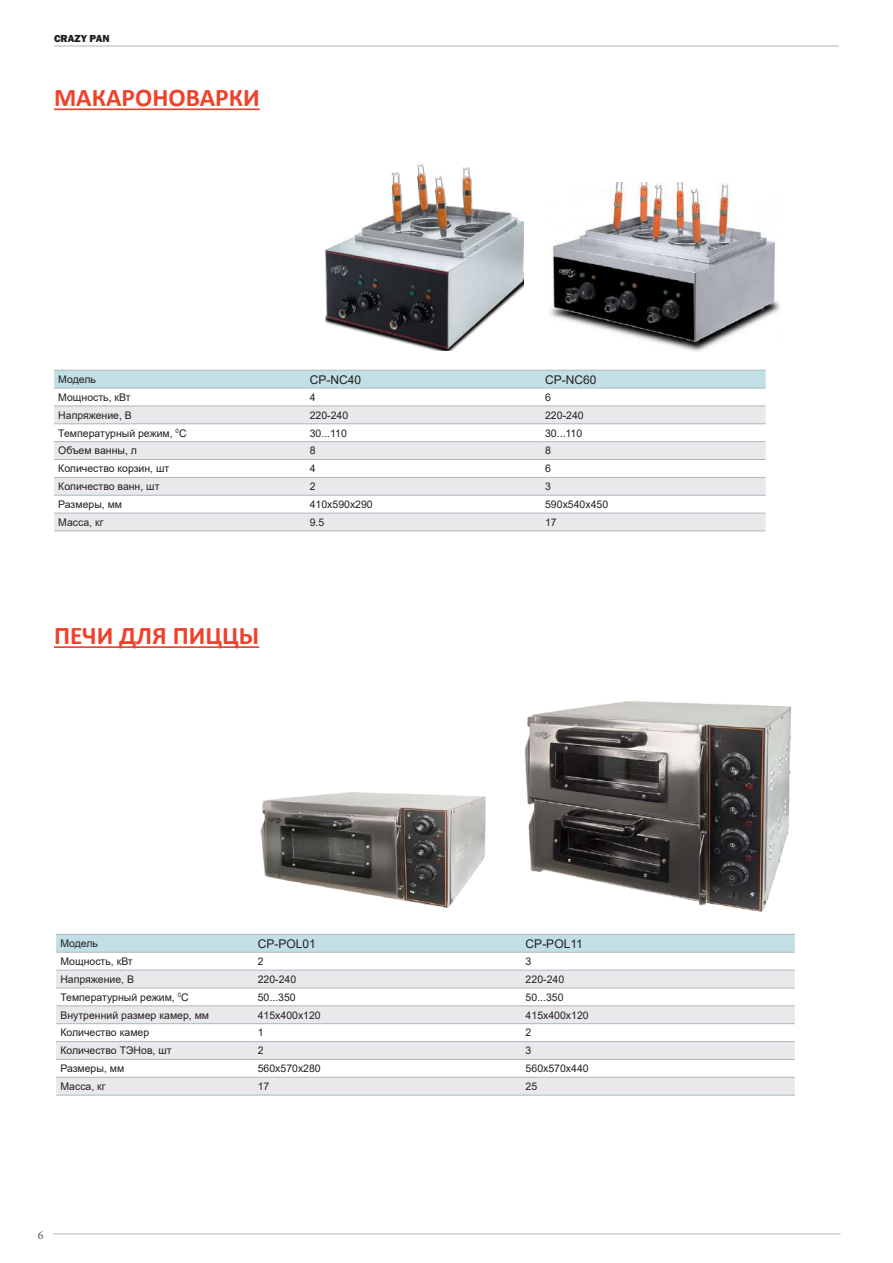
<style>
.page{position:relative;width:893px;height:1263px;background:#fff}
.page>*{position:absolute;margin:0;border:0;box-sizing:border-box;transform-origin:0 0}
.t1{font:700 25.5px "Calibri";color:#ef422d}
.t2{font:12px "Arial";color:#231f20}
.t3{font:12px "Minion Pro";color:#55595a}
.t4{font:10.5px "Arial";color:#231f20}
.t5{font:800 10.5px "Franklin Gothic";color:#231f20}
</style>
<div class="page">
<hr style="left:53px;top:1234px;width:787px;height:1px;background:#b3b6b6">
<hr style="left:54px;top:46px;width:785px;height:1px;background:#b3b6b6">
<hr style="left:54px;top:108px;width:206px;height:2px;background:#ef422d">
<div style="left:54px;top:371px;width:712px;height:17px;background:#c1dfe4"></div>
<svg style="left:54px;top:405px;width:712px;height:1px"></svg>
<svg style="left:54px;top:407px;width:712px;height:124px;fill:#e9e9ec"></svg>
<hr style="left:306px;top:370px;width:235px;height:1px;background:#abb8be">
<hr style="left:541px;top:370px;width:225px;height:1px;background:#abb8be">
<hr style="left:306px;top:388px;width:235px;height:1px;background:#abb8be">
<hr style="left:541px;top:388px;width:225px;height:1px;background:#abb8be">
<hr style="left:54px;top:406px;width:252px;height:1px;background:#abb8be">
<hr style="left:306px;top:406px;width:235px;height:1px;background:#abb8be">
<hr style="left:541px;top:406px;width:225px;height:1px;background:#abb8be">
<hr style="left:54px;top:423px;width:252px;height:1px;background:#abb8be">
<hr style="left:306px;top:423px;width:235px;height:1px;background:#abb8be">
<hr style="left:541px;top:423px;width:225px;height:1px;background:#abb8be">
<hr style="left:54px;top:441px;width:252px;height:1px;background:#abb8be">
<hr style="left:306px;top:441px;width:235px;height:1px;background:#abb8be">
<hr style="left:541px;top:441px;width:225px;height:1px;background:#abb8be">
<hr style="left:54px;top:459px;width:252px;height:1px;background:#abb8be">
<hr style="left:306px;top:459px;width:235px;height:1px;background:#abb8be">
<hr style="left:541px;top:459px;width:225px;height:1px;background:#abb8be">
<hr style="left:54px;top:477px;width:252px;height:1px;background:#abb8be">
<hr style="left:306px;top:477px;width:235px;height:1px;background:#abb8be">
<hr style="left:541px;top:477px;width:225px;height:1px;background:#abb8be">
<hr style="left:54px;top:495px;width:252px;height:1px;background:#abb8be">
<hr style="left:306px;top:495px;width:235px;height:1px;background:#abb8be">
<hr style="left:541px;top:495px;width:225px;height:1px;background:#abb8be">
<hr style="left:54px;top:513px;width:252px;height:1px;background:#abb8be">
<hr style="left:306px;top:513px;width:235px;height:1px;background:#abb8be">
<hr style="left:541px;top:513px;width:225px;height:1px;background:#abb8be">
<hr style="left:54px;top:531px;width:252px;height:1px;background:#abb8be">
<hr style="left:306px;top:531px;width:235px;height:1px;background:#abb8be">
<hr style="left:541px;top:531px;width:225px;height:1px;background:#abb8be">
<hr style="left:54px;top:370px;width:252px;height:1px;background:#abb8be">
<hr style="left:54px;top:388px;width:252px;height:1px;background:#abb8be">
<img style="left:325px;top:164px;width:198px;height:186px">
<hr style="left:54px;top:646px;width:205px;height:2px;background:#ef422d">
<div style="left:56px;top:935px;width:739px;height:17px;background:#c1dfe4"></div>
<svg style="left:56px;top:969px;width:739px;height:1px"></svg>
<svg style="left:56px;top:971px;width:739px;height:124px;fill:#e9e9ec"></svg>
<hr style="left:253px;top:934px;width:268px;height:1px;background:#abb8be">
<hr style="left:521px;top:934px;width:274px;height:1px;background:#abb8be">
<hr style="left:253px;top:952px;width:268px;height:1px;background:#abb8be">
<hr style="left:521px;top:952px;width:274px;height:1px;background:#abb8be">
<hr style="left:56px;top:970px;width:197px;height:1px;background:#abb8be">
<hr style="left:253px;top:970px;width:268px;height:1px;background:#abb8be">
<hr style="left:521px;top:970px;width:274px;height:1px;background:#abb8be">
<hr style="left:56px;top:988px;width:197px;height:1px;background:#abb8be">
<hr style="left:253px;top:988px;width:268px;height:1px;background:#abb8be">
<hr style="left:521px;top:988px;width:274px;height:1px;background:#abb8be">
<hr style="left:56px;top:1005px;width:197px;height:1px;background:#abb8be">
<hr style="left:253px;top:1005px;width:268px;height:1px;background:#abb8be">
<hr style="left:521px;top:1005px;width:274px;height:1px;background:#abb8be">
<hr style="left:56px;top:1023px;width:197px;height:1px;background:#abb8be">
<hr style="left:253px;top:1023px;width:268px;height:1px;background:#abb8be">
<hr style="left:521px;top:1023px;width:274px;height:1px;background:#abb8be">
<hr style="left:56px;top:1041px;width:197px;height:1px;background:#abb8be">
<hr style="left:253px;top:1041px;width:268px;height:1px;background:#abb8be">
<hr style="left:521px;top:1041px;width:274px;height:1px;background:#abb8be">
<hr style="left:56px;top:1059px;width:197px;height:1px;background:#abb8be">
<hr style="left:253px;top:1059px;width:268px;height:1px;background:#abb8be">
<hr style="left:521px;top:1059px;width:274px;height:1px;background:#abb8be">
<hr style="left:56px;top:1077px;width:197px;height:1px;background:#abb8be">
<hr style="left:253px;top:1077px;width:268px;height:1px;background:#abb8be">
<hr style="left:521px;top:1077px;width:274px;height:1px;background:#abb8be">
<hr style="left:56px;top:1095px;width:197px;height:1px;background:#abb8be">
<hr style="left:253px;top:1095px;width:268px;height:1px;background:#abb8be">
<hr style="left:521px;top:1095px;width:274px;height:1px;background:#abb8be">
<hr style="left:56px;top:934px;width:197px;height:1px;background:#abb8be">
<hr style="left:56px;top:952px;width:197px;height:1px;background:#abb8be">
<img style="left:260px;top:792px;width:226px;height:116px">
<img style="left:524px;top:701px;width:268px;height:211px">
<img style="left:550px;top:183px;width:230px;height:168px">
<p class="t5" style="left:54px;top:31px;width:57px">CRAZY PAN</p>
<h1 class="t1" style="left:54px;top:80px;width:207px">МАКАРОНОВАРКИ</h1>
<p class="t4" style="left:58px;top:372px;width:39px">Модель</p>
<p class="t2" style="left:310px;top:371px;width:53px">CP-NC40</p>
<p class="t2" style="left:545px;top:371px;width:53px">CP-NC60</p>
<p class="t4" style="left:58px;top:390px;width:74px">Мощность, кВт</p>
<p class="t4" style="left:310px;top:390px;width:7px">4</p>
<p class="t4" style="left:545px;top:390px;width:7px">6</p>
<p class="t4" style="left:58px;top:408px;width:75px">Напряжение, В</p>
<p class="t4" style="left:310px;top:408px;width:40px">220-240</p>
<p class="t4" style="left:545px;top:408px;width:40px">220-240</p>
<p class="t4" style="left:58px;top:426px;width:130px">Температурный режим, <sup>0</sup>С</p>
<p class="t4" style="left:310px;top:426px;width:39px">30...110</p>
<p class="t4" style="left:545px;top:426px;width:39px">30...110</p>
<p class="t4" style="left:58px;top:443px;width:80px">Объем ванны, л</p>
<p class="t4" style="left:310px;top:443px;width:7px">8</p>
<p class="t4" style="left:545px;top:443px;width:7px">8</p>
<p class="t4" style="left:58px;top:461px;width:113px">Количество корзин, шт</p>
<p class="t4" style="left:310px;top:461px;width:7px">4</p>
<p class="t4" style="left:545px;top:461px;width:7px">6</p>
<p class="t4" style="left:58px;top:479px;width:103px">Количество ванн, шт</p>
<p class="t4" style="left:310px;top:479px;width:7px">2</p>
<p class="t4" style="left:545px;top:479px;width:7px">3</p>
<p class="t4" style="left:58px;top:497px;width:65px">Размеры, мм</p>
<p class="t4" style="left:310px;top:497px;width:65px">410x590x290</p>
<p class="t4" style="left:545px;top:497px;width:65px">590x540x450</p>
<p class="t4" style="left:58px;top:515px;width:47px">Масса, кг</p>
<p class="t4" style="left:310px;top:515px;width:16px">9.5</p>
<p class="t4" style="left:545px;top:515px;width:13px">17</p>
<h1 class="t1" style="left:54px;top:618px;width:207px">ПЕЧИ ДЛЯ ПИЦЦЫ</h1>
<p class="t4" style="left:60px;top:936px;width:39px">Модель</p>
<p class="t2" style="left:258px;top:935px;width:60px">CP-POL01</p>
<p class="t2" style="left:526px;top:935px;width:59px">CP-POL11</p>
<p class="t4" style="left:60px;top:954px;width:74px">Мощность, кВт</p>
<p class="t4" style="left:258px;top:954px;width:7px">2</p>
<p class="t4" style="left:526px;top:954px;width:7px">3</p>
<p class="t4" style="left:60px;top:972px;width:75px">Напряжение, В</p>
<p class="t4" style="left:258px;top:972px;width:40px">220-240</p>
<p class="t4" style="left:526px;top:972px;width:40px">220-240</p>
<p class="t4" style="left:60px;top:990px;width:130px">Температурный режим, <sup>0</sup>С</p>
<p class="t4" style="left:258px;top:990px;width:39px">50...350</p>
<p class="t4" style="left:526px;top:990px;width:39px">50...350</p>
<p class="t4" style="left:60px;top:1008px;width:150px">Внутренний размер камер, мм</p>
<p class="t4" style="left:258px;top:1008px;width:65px">415x400x120</p>
<p class="t4" style="left:526px;top:1008px;width:65px">415x400x120</p>
<p class="t4" style="left:60px;top:1025px;width:90px">Количество камер</p>
<p class="t4" style="left:258px;top:1025px;width:7px">1</p>
<p class="t4" style="left:526px;top:1025px;width:7px">2</p>
<p class="t4" style="left:60px;top:1043px;width:113px">Количество ТЭНов, шт</p>
<p class="t4" style="left:258px;top:1043px;width:7px">2</p>
<p class="t4" style="left:526px;top:1043px;width:7px">3</p>
<p class="t4" style="left:60px;top:1061px;width:65px">Размеры, мм</p>
<p class="t4" style="left:258px;top:1061px;width:65px">560x570x280</p>
<p class="t4" style="left:526px;top:1061px;width:65px">560x570x440</p>
<p class="t4" style="left:60px;top:1079px;width:47px">Масса, кг</p>
<p class="t4" style="left:258px;top:1079px;width:13px">17</p>
<p class="t4" style="left:526px;top:1079px;width:13px">25</p>
<p class="t3" style="left:38px;top:1227px;width:7px">6</p>
</div>
